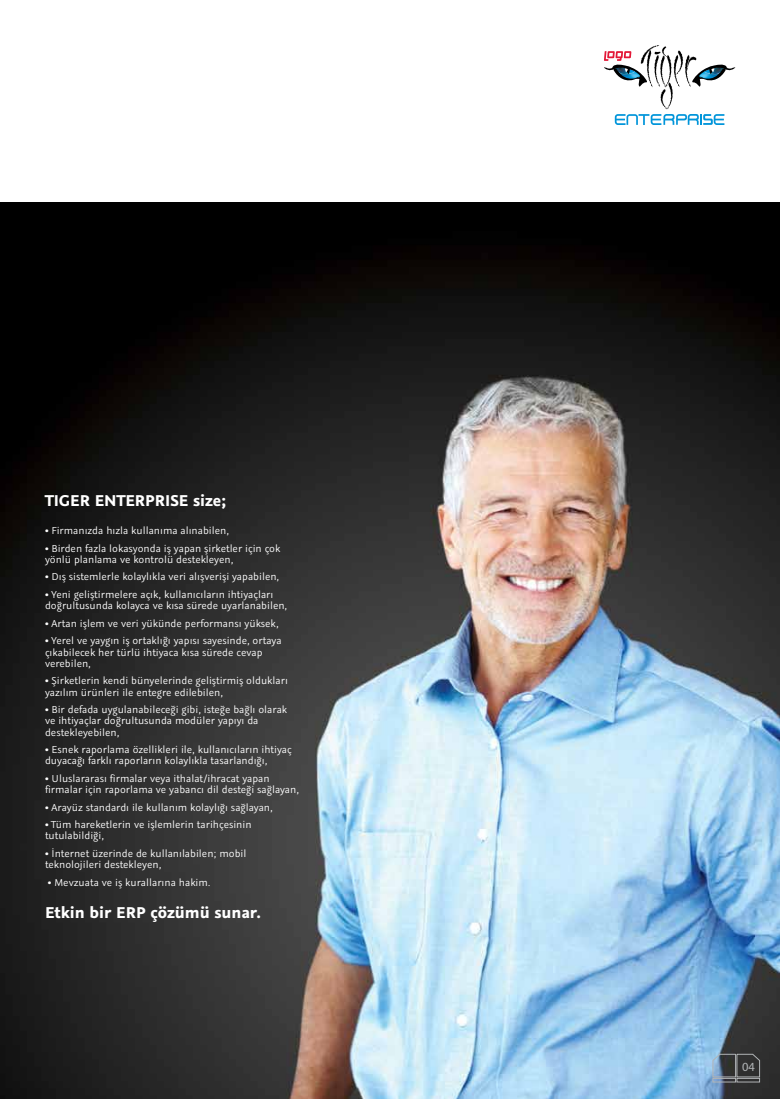
<style>
.page{position:relative;width:780px;height:1099px;background:#fff}
.page>*{position:absolute;margin:0;border:0;box-sizing:border-box;transform-origin:0 0}
.t1{font:700 17.5px "Graublau Sans";color:#fff}
.t2{font:12.5px "Myriad Pro";color:#b1b4b6}
.t3{font:11.25px/11.2px "Graublau Sans";color:#fff}
</style>
<div class="page">
<svg style="left:604px;top:45px;width:131px;height:80px"></svg>
<img style="left:0;top:202px;width:780px;height:896px">
<div style="left:712px;top:1078px;width:23px;height:4px;border:1px solid #b1b4b6"></div>
<svg style="left:712px;top:1053px;width:48px;height:24px"></svg>
<div style="left:736px;top:1078px;width:23px;height:4px;border:1px solid #b1b4b6"></div>
<h1 class="t1" style="left:45px;top:489px;width:183px">TIGER ENTERPRISE size;</h1>
<p class="t3" style="left:45px;top:525px;width:185px">• Firmanızda hızla kullanıma alınabilen,</p>
<p class="t3" style="left:45px;top:542px;width:237px">• Birden fazla lokasyonda iş yapan şirketler için çok yönlü planlama ve kontrolü destekleyen,</p>
<p class="t3" style="left:45px;top:571px;width:236px">• Dış sistemlerle kolaylıkla veri alışverişi yapabilen,</p>
<p class="t3" style="left:45px;top:589px;width:244px">• Yeni geliştirmelere açık, kullanıcıların ihtiyaçları doğrultusunda kolayca ve kısa sürede uyarlanabilen,</p>
<p class="t3" style="left:45px;top:617px;width:235px">• Artan işlem ve veri yükünde performansı yüksek,</p>
<p class="t3" style="left:45px;top:635px;width:238px">• Yerel ve yaygın iş ortaklığı yapısı sayesinde, ortaya çıkabilecek her türlü ihtiyaca kısa sürede cevap verebilen,</p>
<p class="t3" style="left:45px;top:675px;width:244px">• Şirketlerin kendi bünyelerinde geliştirmiş oldukları yazılım ürünleri ile entegre edilebilen,</p>
<p class="t3" style="left:45px;top:704px;width:244px">• Bir defada uygulanabileceği gibi, isteğe bağlı olarak ve ihtiyaçlar doğrultusunda modüler yapıyı da destekleyebilen,</p>
<p class="t3" style="left:45px;top:744px;width:248px">• Esnek raporlama özellikleri ile, kullanıcıların ihtiyaç duyacağı farklı raporların kolaylıkla tasarlandığı,</p>
<p class="t3" style="left:45px;top:772px;width:255px">• Uluslararası firmalar veya ithalat/ihracat yapan firmalar için raporlama ve yabancı dil desteği sağlayan,</p>
<p class="t3" style="left:45px;top:801px;width:229px">• Arayüz standardı ile kullanım kolaylığı sağlayan,</p>
<p class="t3" style="left:45px;top:819px;width:208px">• Tüm hareketlerin ve işlemlerin tarihçesinin tutulabildiği,</p>
<p class="t3" style="left:45px;top:847px;width:203px">• İnternet üzerinde de kullanılabilen; mobil teknolojileri destekleyen,</p>
<p class="t3" style="left:48px;top:876px;width:164px">• Mevzuata ve iş kurallarına hakim.</p>
<h1 class="t1" style="left:45px;top:901px;width:218px">Etkin bir ERP çözümü sunar.</h1>
<p class="t2" style="left:742px;top:1058px;width:14px">04</p>
</div>
